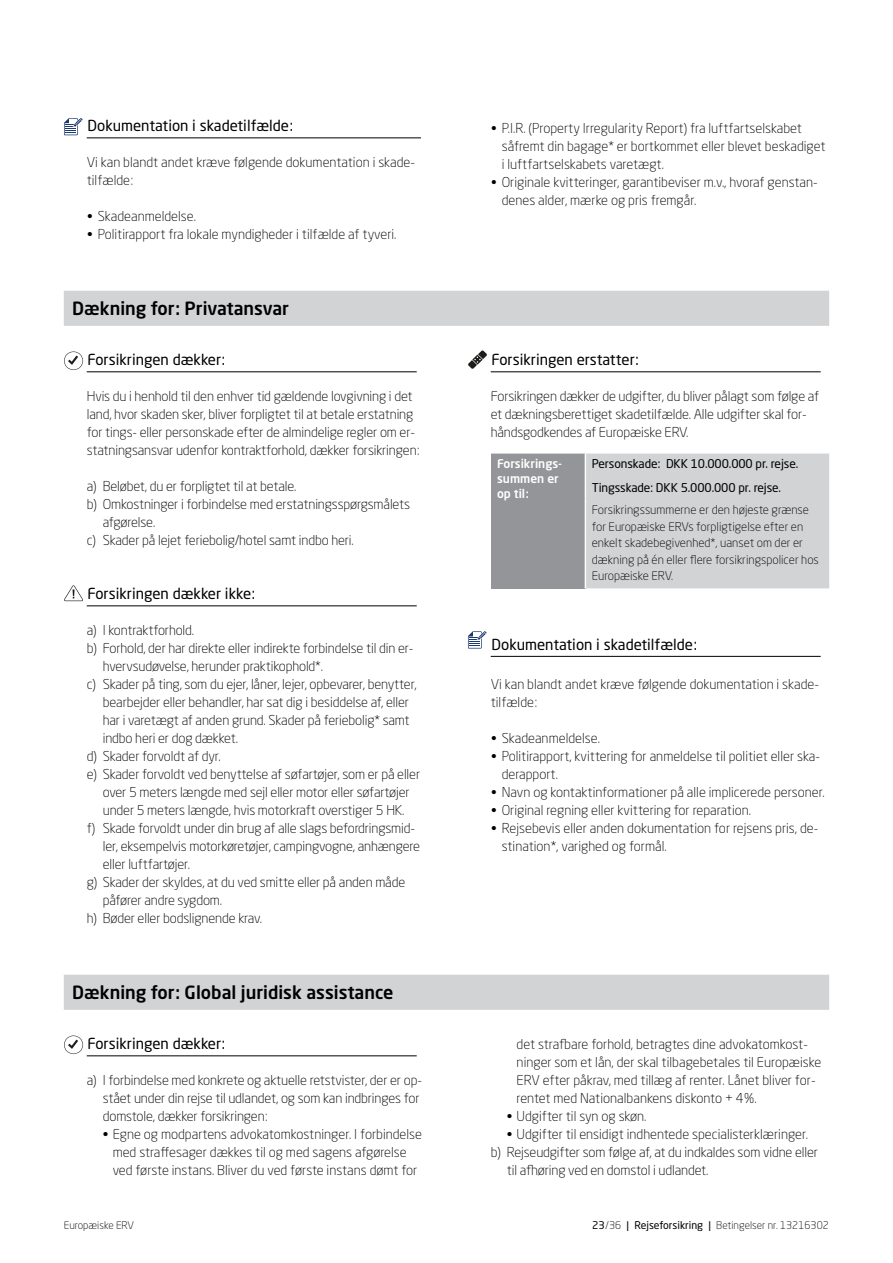
<style>
.page{position:relative;width:893px;height:1263px;background:#fff}
.page>*{position:absolute;margin:0;border:0;box-sizing:border-box;transform-origin:0 0}
.t1{font:500 18px "Neo Sans Pro";color:#000}
.t2{font:15px "Neo Sans W1 G";color:#000}
.t3{font:300 13.5px/18px "Neo Sans W1 G";letter-spacing:-.01em;color:#000}
.t4{font:300 12px/16.5px "Neo Sans W1 G";color:#000}
.t5{font:12px/23.5px "Neo Sans W1 G";letter-spacing:-.01em;color:#000}
.t6{font:500 12px/15px "Neo Sans Pro";color:#fff}
.t7{font:300 10.5px "Neo Sans W1 G";color:#000}
.s1{font-weight:400}
</style>
<div class="page">
<hr style="left:87px;top:137px;width:334px;height:1px;background:#000">
<svg style="left:64px;top:118px;width:19px;height:17px"></svg>
<div style="left:64px;top:291px;width:765px;height:35px;background:#d1d3d4"></div>
<hr style="left:87px;top:371px;width:330px;height:1px;background:#000">
<hr style="left:87px;top:605px;width:330px;height:1px;background:#000">
<svg style="left:64px;top:351px;width:19px;height:19px"></svg>
<svg style="left:64px;top:585px;width:19px;height:16px"></svg>
<hr style="left:491px;top:371px;width:330px;height:1px;background:#000">
<hr style="left:491px;top:656px;width:330px;height:1px;background:#000">
<svg style="left:468px;top:350px;width:19px;height:19px"></svg>
<div style="left:491px;top:453px;width:94px;height:135px;background:#939598"></div>
<div style="left:586px;top:454px;width:243px;height:134px;background:#d1d3d4"></div>
<hr style="left:491px;top:452px;width:94px;height:2px;background:#fff">
<svg style="left:468px;top:631px;width:19px;height:17px"></svg>
<div style="left:64px;top:975px;width:765px;height:35px;background:#d1d3d4"></div>
<hr style="left:87px;top:1055px;width:330px;height:1px;background:#000">
<svg style="left:64px;top:1035px;width:19px;height:19px"></svg>
<p class="t2" style="left:88px;top:116px;width:207px">Dokumentation i skadetilfælde:</p>
<p class="t3" style="left:87px;top:153px;width:330px">Vi kan blandt andet kræve følgende dokumentation i skade&shy;tilfælde:</p>
<p class="t3" style="left:87px;top:207px;width:110px">• Skadeanmeldelse.</p>
<p class="t3" style="left:87px;top:225px;width:311px">• Politirapport fra lokale myndigheder i tilfælde af tyveri.</p>
<h1 class="t1" style="left:72px;top:297px;width:218px">Dækning for: Privatansvar</h1>
<p class="t2" style="left:88px;top:350px;width:139px">Forsikringen dækker:</p>
<p class="t3" style="left:87px;top:387px;width:334px">Hvis du i henhold til den enhver tid gældende lovgivning i det land, hvor skaden sker, bliver forpligtet til at betale erstatning for tings- eller personskade efter de almindelige regler om er&shy;statningsansvar udenfor kontraktforhold, dækker forsikringen:</p>
<p class="t3" style="left:87px;top:477px;width:211px">a) Beløbet, du er forpligtet til at betale.</p>
<p class="t3" style="left:87px;top:495px;width:325px">b) Omkostninger i forbindelse med erstatningsspørgsmålets</p>
<p class="t3" style="left:103px;top:513px;width:54px">afgørelse.</p>
<p class="t3" style="left:87px;top:531px;width:268px">c) Skader på lejet feriebolig/hotel samt indbo heri.</p>
<p class="t2" style="left:88px;top:584px;width:169px">Forsikringen dækker ikke:</p>
<p class="t3" style="left:87px;top:621px;width:109px">a) I kontraktforhold.</p>
<p class="t3" style="left:87px;top:639px;width:328px">b) Forhold, der har direkte eller indirekte forbindelse til din er-</p>
<p class="t3" style="left:103px;top:657px;width:222px">hvervsudøvelse, herunder praktikophold*.</p>
<p class="t3" style="left:87px;top:675px;width:331px">c) Skader på ting, som du ejer, låner, lejer, opbevarer, benytter,</p>
<p class="t3" style="left:103px;top:693px;width:308px">bearbejder eller behandler, har sat dig i besiddelse af, eller</p>
<p class="t3" style="left:103px;top:711px;width:308px">har i varetægt af anden grund. Skader på feriebolig* samt</p>
<p class="t3" style="left:103px;top:729px;width:137px">indbo heri er dog dækket.</p>
<p class="t3" style="left:87px;top:747px;width:136px">d) Skader forvoldt af dyr.</p>
<p class="t3" style="left:87px;top:765px;width:335px">e) Skader forvoldt ved benyttelse af søfartøjer, som er på eller</p>
<p class="t3" style="left:103px;top:783px;width:308px">over 5 meters længde med sejl eller motor eller søfartøjer</p>
<p class="t3" style="left:103px;top:801px;width:303px">under 5 meters længde, hvis motorkraft overstiger 5 HK.</p>
<p class="t3" style="left:87px;top:819px;width:330px">f) Skade forvoldt under din brug af alle slags befordringsmid-</p>
<p class="t3" style="left:103px;top:837px;width:319px">ler, eksempelvis motorkøretøjer, campingvogne, anhængere</p>
<p class="t3" style="left:103px;top:855px;width:89px">eller luftfartøjer.</p>
<p class="t3" style="left:87px;top:873px;width:320px">g) Skader der skyldes, at du ved smitte eller på anden måde</p>
<p class="t3" style="left:103px;top:891px;width:121px">påfører andre sygdom.</p>
<p class="t3" style="left:87px;top:909px;width:177px">h) Bøder eller bodslignende krav.</p>
<h1 class="t1" style="left:72px;top:981px;width:323px">Dækning for: Global juridisk assistance</h1>
<p class="t2" style="left:88px;top:1034px;width:139px">Forsikringen dækker:</p>
<p class="t3" style="left:103px;top:1071px;width:321px;text-indent:-16px">a) I forbindelse med konkrete og aktuelle retstvister, der er op&shy;stået under din rejse til udlandet, og som kan indbringes for domstole, dækker forsikringen:</p>
<p class="t3" style="left:103px;top:1125px;width:321px;text-align:center">• Egne og modpartens advokatomkostninger. I forbindelse med straffesager dækkes til og med sagens afgørelse<br>ved første instans. Bliver du ved første instans dømt for</p>
<p class="t3" style="left:502px;top:118px;width:325px;text-indent:-11px">• P.I.R. (Property Irregularity Report) fra luftfartselskabet såfremt din bagage* er bortkommet eller blevet beskadiget i luftfartselskabets varetægt.</p>
<p class="t3" style="left:502px;top:172px;width:318px;text-indent:-11px">• Originale kvitteringer, garantibeviser m.v., hvoraf genstan&shy;denes alder, mærke og pris fremgår.</p>
<p class="t2" style="left:492px;top:350px;width:149px">Forsikringen erstatter:</p>
<p class="t3" style="left:491px;top:387px;width:330px">Forsikringen dækker de udgifter, du bliver pålagt som følge af et dækningsberettiget skadetilfælde. Alle udgifter skal for&shy;håndsgodkendes af Europæiske ERV.</p>
<p class="t6" style="left:497px;top:456px;width:66px">Forsikrings&shy;summen er op til:</p>
<p class="t5" style="left:592px;top:452px;width:208px">Personskade: DKK 10.000.000 pr. rejse.<br>Tingsskade: DKK 5.000.000 pr. rejse.</p>
<p class="t4" style="left:592px;top:501px;width:229px">Forsikringssummerne er den højeste grænse for Europæiske ERVs forpligtigelse efter en enkelt skadebegivenhed*, uanset om der er dækning på én eller flere forsikringspolicer hos Europæiske ERV.</p>
<p class="t2" style="left:492px;top:635px;width:207px">Dokumentation i skadetilfælde:</p>
<p class="t3" style="left:491px;top:675px;width:330px">Vi kan blandt andet kræve følgende dokumentation i skade&shy;tilfælde:</p>
<p class="t3" style="left:491px;top:729px;width:110px">• Skadeanmeldelse.</p>
<p class="t3" style="left:502px;top:747px;width:320px;text-indent:-11px">• Politirapport, kvittering for anmeldelse til politiet eller ska&shy;derapport.</p>
<p class="t3" style="left:491px;top:783px;width:335px">• Navn og kontaktinformationer på alle implicerede personer.</p>
<p class="t3" style="left:491px;top:801px;width:261px">• Original regning eller kvittering for reparation.</p>
<p class="t3" style="left:502px;top:819px;width:318px;text-indent:-11px">• Rejsebevis eller anden dokumentation for rejsens pris, de&shy;stination*, varighed og formål.</p>
<p class="t3" style="left:517px;top:1035px;width:306px">det strafbare forhold, betragtes dine advokatomkost&shy;ninger som et lån, der skal tilbagebetales til Europæiske ERV efter påkrav, med tillæg af renter. Lånet bliver for&shy;rentet med Nationalbankens diskonto + 4%.</p>
<p class="t3" style="left:507px;top:1107px;width:141px">• Udgifter til syn og skøn.</p>
<p class="t3" style="left:507px;top:1125px;width:303px">• Udgifter til ensidigt indhentede specialisterklæringer.</p>
<p class="t3" style="left:491px;top:1143px;width:329px">b) Rejseudgifter som følge af, at du indkaldes som vidne eller</p>
<p class="t3" style="left:507px;top:1161px;width:203px">til afhøring ved en domstol i udlandet.</p>
<p class="t7" style="left:64px;top:1219px;width:72px">Europæiske ERV</p>
<p class="t7" style="left:592px;top:1219px;width:238px"><span class="s1">23</span>/36 <span class="s1">| Rejseforsikring |</span> Betingelser nr. 13216302</p>
</div>
